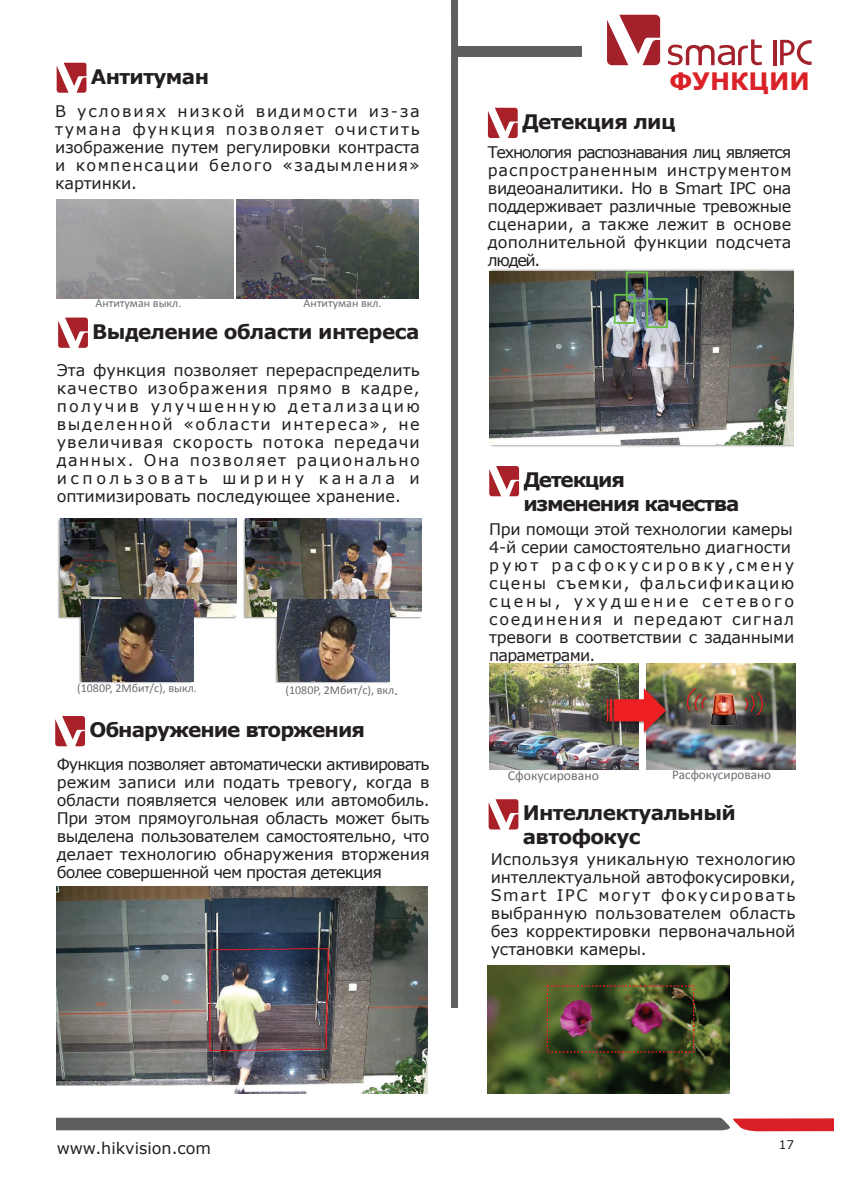
<style>
.page{position:relative;width:851px;height:1191px;background:#fff}
.page>*{position:absolute;margin:0;border:0;box-sizing:border-box;transform-origin:0 0}
.t1{font:700 24px "Verdana";color:#da2128}
.t2{font:700 20px/24px "Verdana";letter-spacing:-.03em;color:#231f20}
.t3{font:700 20px/24px "Verdana";letter-spacing:-.06em;color:#231f20}
.t4{font:700 20px "Verdana";letter-spacing:-.05em;color:#231f20}
.t5{font:16px/18px "Verdana";color:#231f20;text-align:justify}
.t6{font:13.8px "Calibri";color:#6c6d70}
.t7{font:13.2px "Calibri";color:#6c6d70}
.t8{font:12px "Calibri";color:#6c6d70}
.t9{font:12px "Verdana";color:#231f20}
.s1{font-size:16px}
</style>
<div class="page">
<svg style="left:57px;top:1117px;width:776px;height:14px"></svg>
<div style="left:0;top:46px;width:581px;height:11px;background:#5e605f"></div>
<img style="left:57px;top:200px;width:176px;height:98px">
<img style="left:236px;top:200px;width:183px;height:98px">
<svg style="left:57px;top:62px;width:30px;height:31px"></svg>
<svg style="left:58px;top:317px;width:30px;height:31px"></svg>
<img style="left:58px;top:518px;width:364px;height:166px">
<img style="left:60px;top:519px;width:176px;height:98px">
<img style="left:82px;top:599px;width:111px;height:82px">
<img style="left:245px;top:519px;width:176px;height:98px">
<img style="left:277px;top:599px;width:113px;height:82px">
<svg style="left:55px;top:716px;width:31px;height:31px"></svg>
<svg style="left:607px;top:14px;width:205px;height:52px"></svg>
<img style="left:57px;top:886px;width:371px;height:207px">
<svg style="left:488px;top:108px;width:30px;height:30px"></svg>
<img style="left:489px;top:271px;width:304px;height:174px">
<div style="left:613px;top:294px;width:22px;height:30px;border:2px solid #69bd45"></div>
<div style="left:646px;top:298px;width:21px;height:30px;border:2px solid #69bd45"></div>
<div style="left:625px;top:271px;width:23px;height:30px;border:2px solid #69bd45"></div>
<div style="left:451px;top:0;width:7px;height:1007px;background:#5e605f"></div>
<div style="left:1px;top:15px;width:449px;height:47px;background:#fff"></div>
<svg style="left:489px;top:466px;width:31px;height:31px"></svg>
<img style="left:646px;top:663px;width:149px;height:106px">
<img style="left:489px;top:663px;width:149px;height:106px">
<img style="left:604px;top:687px;width:64px;height:49px">
<svg style="left:606px;top:688px;width:60px;height:44px"></svg>
<img style="left:694px;top:692px;width:59px;height:35px">
<img style="left:685px;top:712px;width:13px;height:2px">
<svg style="left:685px;top:687px;width:26px;height:25px"></svg>
<img style="left:754px;top:717px;width:10px;height:2px">
<svg style="left:737px;top:690px;width:27px;height:27px"></svg>
<svg style="left:488px;top:799px;width:31px;height:31px"></svg>
<img style="left:488px;top:965px;width:240px;height:128px">
<p class="t2" style="left:91px;top:64px;width:120px">Антитуман</p>
<p class="t5" style="left:55px;top:102px;width:366px">В условиях низкой видимости из-за тумана функция позволяет очистить изображение путем регулировки контраста и компенсации белого «задымления» картинки.</p>
<p class="t8" style="left:95px;top:295px;width:87px">Антитуман выкл.</p>
<p class="t8" style="left:303px;top:295px;width:79px">Антитуман вкл.</p>
<p class="t2" style="left:92px;top:319px;width:328px">Выделение области интереса</p>
<p class="t5" style="left:57px;top:361px;width:364px">Эта функция позволяет перераспределить качество изображения прямо в кадре, получив улучшенную детализацию выделенной «области интереса», не увеличивая скорость потока передачи данных. Она позволяет рационально использовать ширину канала и оптимизировать последующее хранение.</p>
<p class="t8" style="left:77px;top:680px;width:121px">(1080P, 2Мбит/с), выкл.</p>
<p class="t8" style="left:285px;top:682px;width:114px">(1080P, 2Мбит/с), вкл<span class="s1">.</span></p>
<p class="t4" style="left:89px;top:715px;width:277px">Обнаружение вторжения</p>
<p class="t5" style="left:57px;top:755px;width:374px">Функция позволяет автоматически активировать режим записи или подать тревогу, когда в области появляется человек или автомобиль.<br>При этом прямоугольная область может быть выделена пользователем самостоятельно, что делает технологию обнаружения вторжения более совершенной чем простая детекция</p>
<h1 class="t1" style="left:669px;top:64px;width:142px">ФУНКЦИИ</h1>
<p class="t2" style="left:522px;top:109px;width:155px">Детекция лиц</p>
<p class="t5" style="left:488px;top:143px;width:305px">Технология распознавания лиц является распространенным инструментом видеоаналитики. Но в Smart IPC она поддерживает различные тревожные сценарии, а также лежит в основе дополнительной функции подсчета людей.</p>
<p class="t3" style="left:523px;top:467px;width:217px">Детекция изменения качества</p>
<p class="t5" style="left:489px;top:519px;width:306px;text-align:left">При помощи этой технологии камеры<br>4-й серии самостоятельно диагности руют расфокусировку,смену сцены съемки, фальсификацию сцены, ухудшение сетевого соединения и передают сигнал тревоги в соответствии с заданными параметрами.</p>
<p class="t6" style="left:508px;top:767px;width:92px">Сфокусировано</p>
<p class="t7" style="left:672px;top:766px;width:101px">Расфокусировано</p>
<p class="t2" style="left:522px;top:800px;width:215px">Интеллектуальный автофокус</p>
<p class="t5" style="left:490px;top:849px;width:306px">Используя уникальную технологию интеллектуальной автофокусировки, Smart IPC могут фокусировать выбранную пользователем область без корректировки первоначальной установки камеры.</p>
<p class="t5" style="left:57px;top:1138px;width:156px">www.hikvision.com</p>
<p class="t9" style="left:778px;top:1136px;width:17px">17</p>
</div>
